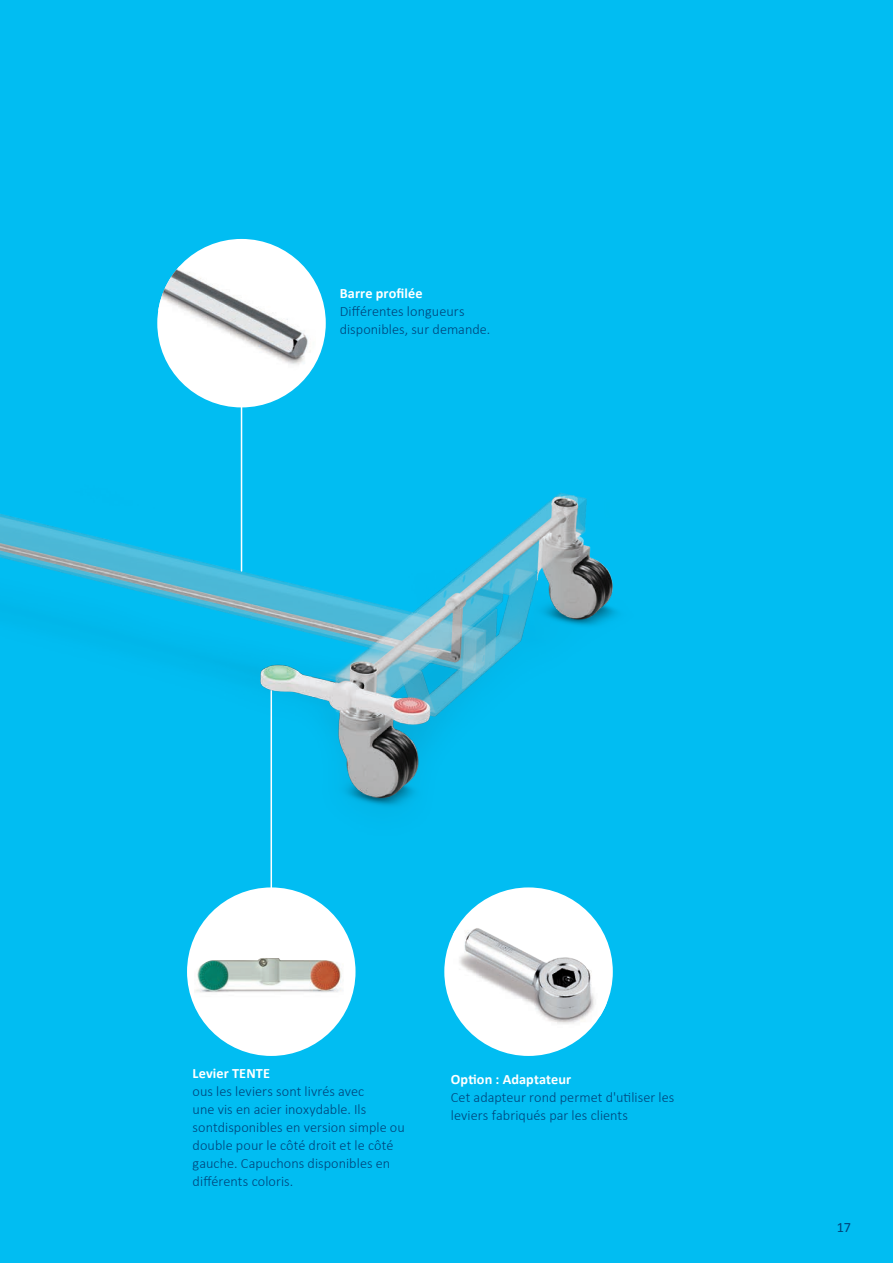
<style>
.page{position:relative;width:893px;height:1263px;background:#01bdf2}
.page>*{position:absolute;margin:0;border:0;box-sizing:border-box;transform-origin:0 0}
.Copytext___Left_alig{font:300 14.25px/18px "Calibri";letter-spacing:.005em;color:#00447b}
.Copytext_-_Headline{font:300 14.25px/18px "Calibri";letter-spacing:.005em;color:#00447b}
.Copytext_-_Headline-2{font:700 14.25px "Calibri";letter-spacing:.01em;color:#fff}
.t1{font:14.25px "Calibri";color:#00447b}
</style>
<div class="page">
<hr style="left:271px;top:691px;width:1px;height:248px;background:#fff">
<div style="left:157px;top:239px;width:169px;height:168px;background:#fff;border-radius:50%"></div>
<img style="left:158px;top:266px;width:158px;height:91px">
<div style="left:187px;top:887px;width:169px;height:169px;background:#fff;border-radius:50%"></div>
<img style="left:194px;top:958px;width:150px;height:65px">
<div style="left:444px;top:887px;width:169px;height:169px;background:#fff;border-radius:50%"></div>
<img style="left:453px;top:928px;width:154px;height:104px">
<img style="left:0;top:357px;width:618px;height:527px">
<p class="Copytext_-_Headline-2" style="left:340px;top:284px;width:84px">Barre profilée</p>
<p class="Copytext___Left_alig" style="left:340px;top:302px;width:152px">Différentes longueurs disponibles, sur demande.</p>
<p class="Copytext_-_Headline-2" style="left:193px;top:1064px;width:79px">Levier TENTE</p>
<p class="Copytext___Left_alig" style="left:193px;top:1082px;width:214px">ous les leviers sont livrés avec<br>une vis en acier inoxydable. Ils sontdisponibles en version simple ou double pour le côté droit et le côté gauche. Capuchons disponibles en différents coloris.</p>
<p class="Copytext_-_Headline-2" style="left:451px;top:1070px;width:122px">Option : Adaptateur</p>
<p class="Copytext_-_Headline" style="left:451px;top:1088px;width:225px">Cet adapteur rond permet d'utiliser les leviers fabriqués par les clients</p>
<p class="t1" style="left:837px;top:1218px;width:16px">17</p>
</div>
